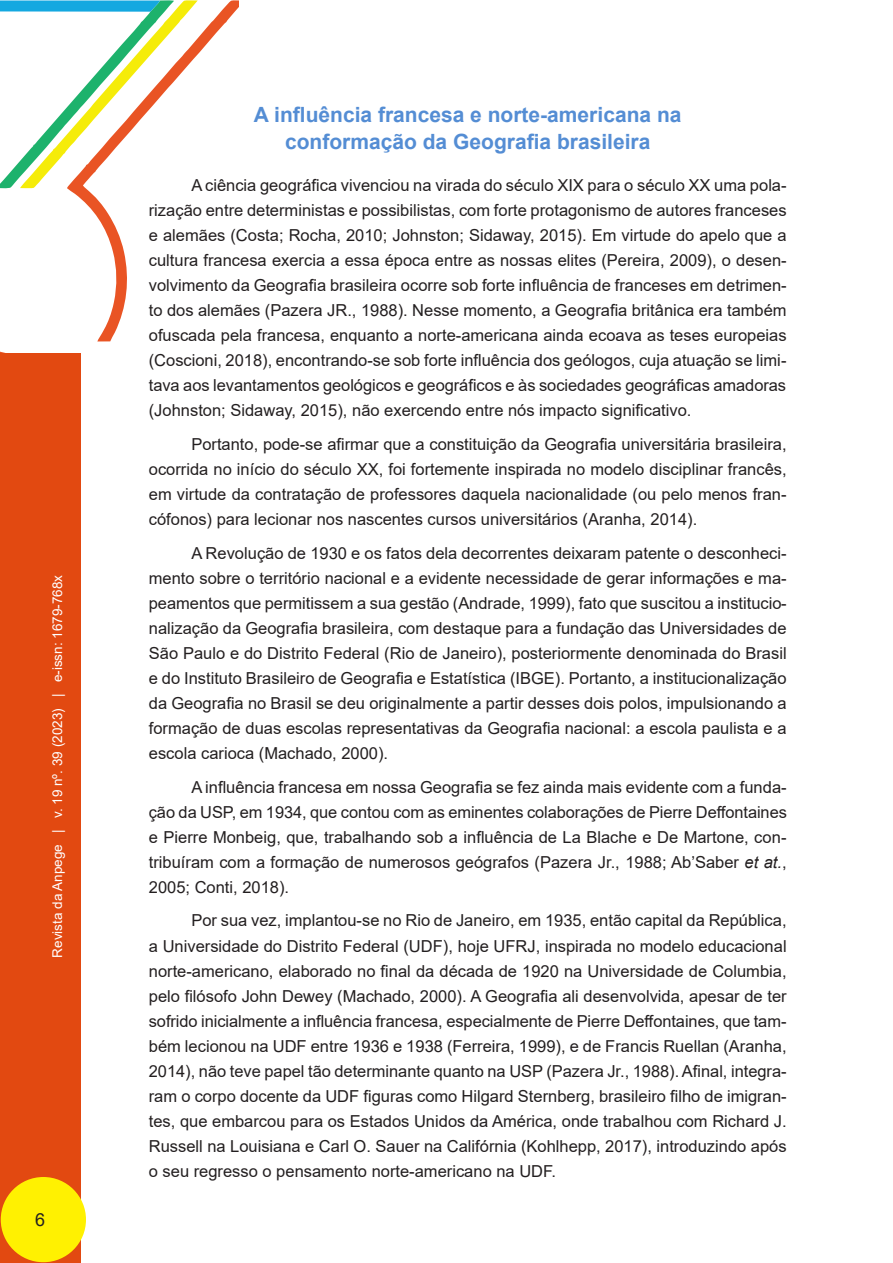
<style>
.page{position:relative;width:893px;height:1263px;background:#fff}
.page>*{position:absolute;margin:0;border:0;box-sizing:border-box;transform-origin:0 0}
._03A_SUB_SUB{font:700 21px/27.3px "Arial";color:#548dd4;text-align:center}
.t1{font:18px "Arial";color:#231f20}
._04_CORPO_DO_TEXTO{font:16.5px/25px "Arial";color:#231f20;text-align:justify}
.t2{font:13.5px "Arial";color:#fff}
.s1{font-style:italic}
</style>
<div class="page">
<svg style="left:0;top:351px;width:19px;height:3px"></svg>
<svg style="left:69px;top:0;width:170px;height:341px"></svg>
<svg style="left:0;top:0;width:198px;height:190px"></svg>
<div style="left:0;top:354px;width:80px;height:909px;background:#e24911"></div>
<div style="left:1px;top:1177px;width:85px;height:85px;background:#fff101;border-radius:50%"></div>
<p class="t2" style="left:48px;top:957px;width:384px;rotate:-90deg">Revista da Anpege | v. 19 nº. 39 (2023) | e-issn: 1679-768x</p>
<p class="t1" style="left:35px;top:1207px;width:12px">6</p>
<p class="_03A_SUB_SUB" style="left:254px;top:101px;width:429px">A influência francesa e norte-americana na conformação da Geografia brasileira</p>
<p class="_04_CORPO_DO_TEXTO" style="left:149px;top:173px;width:639px;text-indent:43px">A ciência geográfica vivenciou na virada do século XIX para o século XX uma pola&shy;rização entre deterministas e possibilistas, com forte protagonismo de autores franceses e alemães (Costa; Rocha, 2010; Johnston; Sidaway, 2015). Em virtude do apelo que a cultura francesa exercia a essa época entre as nossas elites (Pereira, 2009), o desen&shy;volvimento da Geografia brasileira ocorre sob forte influência de franceses em detrimen&shy;to dos alemães (Pazera JR., 1988). Nesse momento, a Geografia britânica era também ofuscada pela francesa, enquanto a norte-americana ainda ecoava as teses europeias (Coscioni, 2018), encontrando-se sob forte influência dos geólogos, cuja atuação se limi&shy;tava aos levantamentos geológicos e geográficos e às sociedades geográficas amadoras (Johnston; Sidaway, 2015), não exercendo entre nós impacto significativo.</p>
<p class="_04_CORPO_DO_TEXTO" style="left:149px;top:432px;width:639px;text-indent:43px">Portanto, pode-se afirmar que a constituição da Geografia universitária brasileira, ocorrida no início do século XX, foi fortemente inspirada no modelo disciplinar francês, em virtude da contratação de professores daquela nacionalidade (ou pelo menos fran&shy;cófonos) para lecionar nos nascentes cursos universitários (Aranha, 2014).</p>
<p class="_04_CORPO_DO_TEXTO" style="left:149px;top:540px;width:639px;text-indent:43px">A Revolução de 1930 e os fatos dela decorrentes deixaram patente o desconheci&shy;mento sobre o território nacional e a evidente necessidade de gerar informações e ma&shy;peamentos que permitissem a sua gestão (Andrade, 1999), fato que suscitou a institucio&shy;nalização da Geografia brasileira, com destaque para a fundação das Universidades de São Paulo e do Distrito Federal (Rio de Janeiro), posteriormente denominada do Brasil e do Instituto Brasileiro de Geografia e Estatística (IBGE). Portanto, a institucionalização da Geografia no Brasil se deu originalmente a partir desses dois polos, impulsionando a formação de duas escolas representativas da Geografia nacional: a escola paulista e a escola carioca (Machado, 2000).</p>
<p class="_04_CORPO_DO_TEXTO" style="left:149px;top:774px;width:640px;text-indent:43px">A influência francesa em nossa Geografia se fez ainda mais evidente com a funda&shy;ção da USP, em 1934, que contou com as eminentes colaborações de Pierre Deffontaines e Pierre Monbeig, que, trabalhando sob a influência de La Blache e De Martone, con&shy;tribuíram com a formação de numerosos geógrafos (Pazera Jr., 1988; Ab’Saber <span class="s1">et at.</span>, 2005; Conti, 2018).</p>
<p class="_04_CORPO_DO_TEXTO" style="left:149px;top:908px;width:639px;text-indent:43px">Por sua vez, implantou-se no Rio de Janeiro, em 1935, então capital da República, a Universidade do Distrito Federal (UDF), hoje UFRJ, inspirada no modelo educacional norte-americano, elaborado no final da década de 1920 na Universidade de Columbia, pelo filósofo John Dewey (Machado, 2000). A Geografia ali desenvolvida, apesar de ter sofrido inicialmente a influência francesa, especialmente de Pierre Deffontaines, que tam&shy;bém lecionou na UDF entre 1936 e 1938 (Ferreira, 1999), e de Francis Ruellan (Aranha, 2014), não teve papel tão determinante quanto na USP (Pazera Jr., 1988). Afinal, integra&shy;ram o corpo docente da UDF figuras como Hilgard Sternberg, brasileiro filho de imigran&shy;tes, que embarcou para os Estados Unidos da América, onde trabalhou com Richard J.<br>Russell na Louisiana e Carl O. Sauer na Califórnia (Kohlhepp, 2017), introduzindo após o seu regresso o pensamento norte-americano na UDF.</p>
</div>
